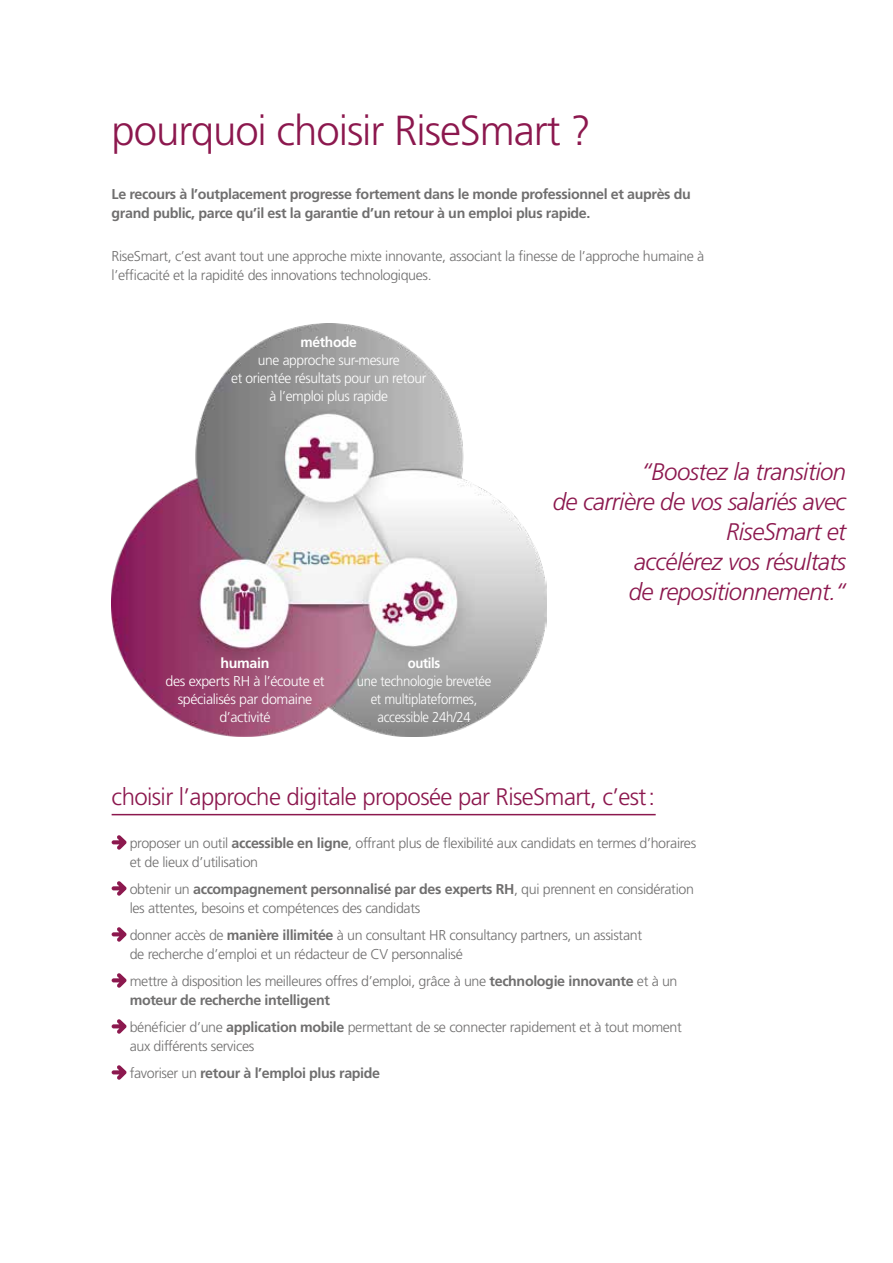
<style>
.page{position:relative;width:893px;height:1263px;background:#fff}
.page>*{position:absolute;margin:0;border:0;box-sizing:border-box;transform-origin:0 0}
.t1{font:300 42px "Frutiger";letter-spacing:-.025em;color:#8c184e}
.t2{font:italic 300 24px/30px "Frutiger";letter-spacing:-.025em;color:#8c184e;text-align:right}
.t3{font:300 24px "Frutiger";letter-spacing:-.025em;color:#8c184e}
.t4{font:300 14.25px/18.8px "Frutiger";letter-spacing:-.025em;color:#706f6f}
.t5{font:700 14.25px/18.8px "Frutiger";letter-spacing:-.025em;color:#706f6f}
.t6{font:300 14.25px/18px "Frutiger";letter-spacing:-.025em;color:#fff;text-align:center}
.t7{font:300 14.25px/18px "Frutiger";letter-spacing:-.025em;color:#fff;text-align:center;scale:.92 1}
.t8{font:700 14.25px "Frutiger";letter-spacing:-.025em;color:#fff}
.t9{font:700 14.25px "Frutiger";letter-spacing:-.025em;color:#fff;scale:.92 1}
.s1{font-weight:700}
.s2{font-weight:300}
</style>
<div class="page">
<hr style="left:112px;top:814px;width:544px;height:1px;background:#8c184e">
<svg style="left:112px;top:835px;width:14px;height:15px"></svg>
<svg style="left:112px;top:881px;width:14px;height:15px"></svg>
<svg style="left:112px;top:927px;width:14px;height:15px"></svg>
<svg style="left:112px;top:973px;width:14px;height:15px"></svg>
<svg style="left:112px;top:1019px;width:14px;height:15px"></svg>
<svg style="left:112px;top:1065px;width:14px;height:15px"></svg>
<img style="left:112px;top:324px;width:435px;height:413px">
<h1 class="t1" style="left:112px;top:106px;width:481px">pourquoi choisir RiseSmart ?</h1>
<p class="t5" style="left:112px;top:185px;width:581px">Le recours à l’outplacement progresse fortement dans le monde professionnel et auprès du grand public, parce qu’il est la garantie d’un retour à un emploi plus rapide.</p>
<p class="t4" style="left:112px;top:247px;width:594px">RiseSmart, c’est avant tout une approche mixte innovante, associant la finesse de l’approche humaine à l’efficacité et la rapidité des innovations technologiques.</p>
<p class="t8" style="left:301px;top:333px;width:58px">méthode</p>
<p class="t6" style="left:231px;top:351px;width:197px">une approche sur-mesure<br>et orientée résultats pour un retour à l’emploi plus rapide</p>
<p class="t8" style="left:221px;top:654px;width:50px">humain</p>
<p class="t6" style="left:166px;top:672px;width:161px">des experts RH à l’écoute et spécialisés par domaine d’activité</p>
<p class="t9" style="left:408px;top:654px;width:37px">outils</p>
<p class="t7" style="left:357px;top:672px;width:147px">une technologie brevetée et multiplateformes, accessible 24h/24</p>
<h2 class="t2" style="left:553px;top:456px;width:295px">“Boostez la transition<br>de carrière de vos salariés avec<br>RiseSmart et<br>accélérez vos résultats<br>de repositionnement.“</h2>
<h2 class="t3" style="left:112px;top:783px;width:545px">choisir l’approche digitale proposée par RiseSmart, c’est:</h2>
<p class="t4" style="left:130px;top:834px;width:568px">proposer un outil <span class="s1">accessible en ligne</span>, offrant plus de flexibilité aux candidats en termes d’horaires et de lieux d’utilisation</p>
<p class="t4" style="left:130px;top:880px;width:566px">obtenir un <span class="s1">accompagnement personnalisé par des experts RH</span>, qui prennent en considération les attentes, besoins et compétences des candidats</p>
<p class="t4" style="left:130px;top:926px;width:514px">donner accès de <span class="s1">manière illimitée</span> à un consultant HR consultancy partners, un assistant de recherche d’emploi et un rédacteur de CV personnalisé</p>
<p class="t4" style="left:130px;top:972px;width:549px">mettre à disposition les meilleures offres d’emploi, grâce à une <span class="s1">technologie innovante</span> et à un <span class="s1">moteur de recherche intelligent</span></p>
<p class="t4" style="left:130px;top:1018px;width:554px">bénéficier d’une <span class="s1">application mobile</span> permettant de se connecter rapidement et à tout moment aux différents services</p>
<p class="t5" style="left:130px;top:1064px;width:252px"><span class="s2">favoriser un</span> retour à l’emploi plus rapide</p>
</div>
